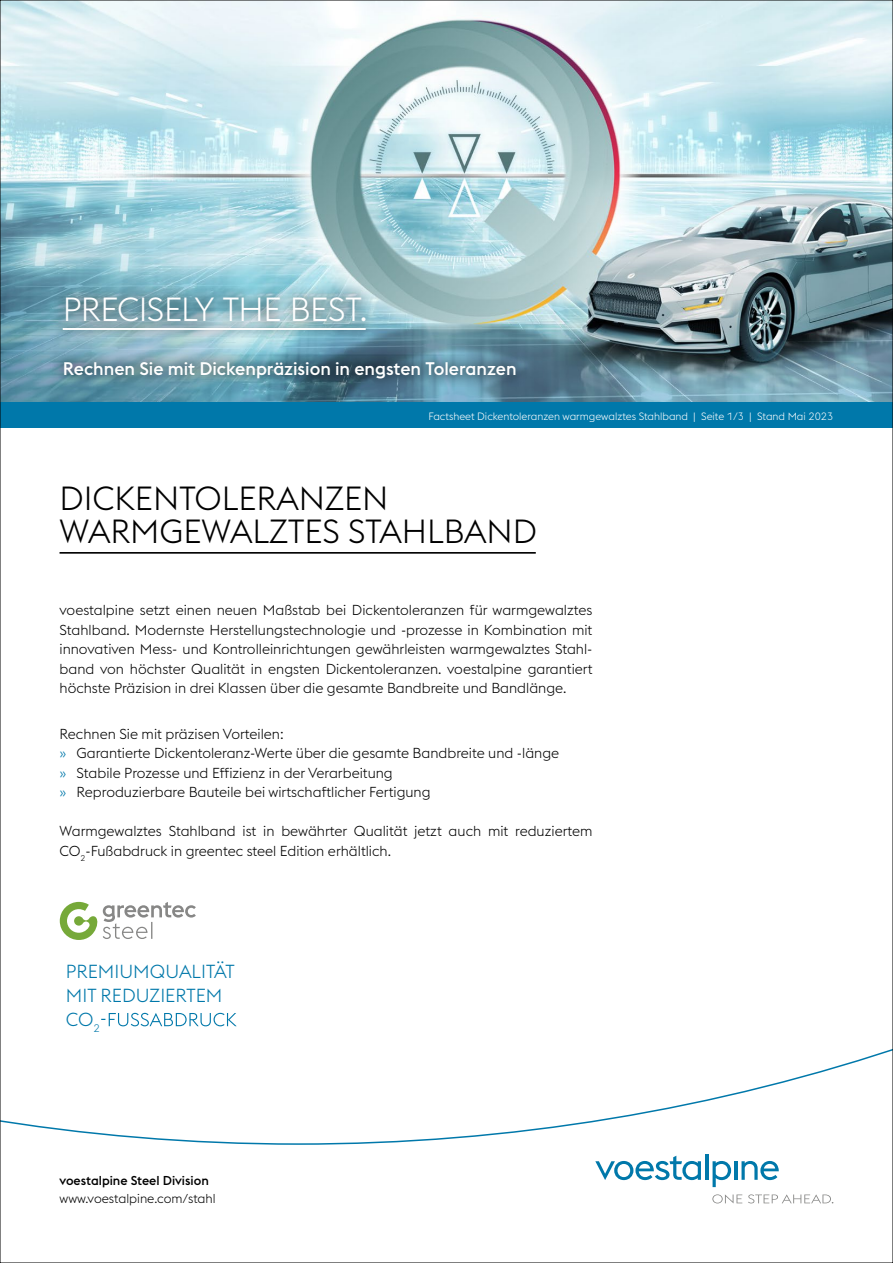
<style>
.page{position:relative;width:893px;height:1263px;background:#fff}
.page>*{position:absolute;margin:0;border:0;box-sizing:border-box;transform-origin:0 0}
.t1{font:300 33px/33px "voestalpine";color:#000}
.t2{font:300 33px "voestalpine";letter-spacing:-.015em;color:#fff}
.t3{font:300 18.6px/24.2px "voestalpine";color:#0078aa}
.t4{font:500 18px "voestalpine";color:#fff}
.t5{font:300 14.25px/19.5px "voestalpine";color:#000}
.t6{font:300 12.75px "voestalpine";color:#000}
.t7{font:500 12.75px "voestalpine";color:#000}
.t8{font:300 10.5px "voestalpine";color:#fff}
.s1{color:#0078aa}
</style>
<div class="page">
<svg style="left:2px;top:1049px;width:889px;height:96px"></svg>
<svg style="left:595px;top:1156px;width:106px;height:24px"></svg>
<hr style="left:705px;top:1154px;width:3px;height:26px;background:#0078aa">
<svg style="left:713px;top:1161px;width:18px;height:26px"></svg>
<hr style="left:734px;top:1161px;width:3px;height:19px;background:#0078aa">
<svg style="left:741px;top:1161px;width:38px;height:19px"></svg>
<svg style="left:712px;top:1194px;width:30px;height:9px"></svg>
<svg style="left:748px;top:1194px;width:85px;height:9px"></svg>
<img style="left:2px;top:2px;width:889px;height:400px">
<div style="left:0;top:402px;width:893px;height:25px;background:#0078aa"></div>
<div style="left:51px;top:283px;width:478px;height:108px;background:#000;opacity:.5"></div>
<div style="left:54px;top:319px;width:320px;height:20px;background:#000;opacity:.4"></div>
<hr style="left:63px;top:328px;width:303px;height:2px;background:#fff">
<hr style="left:60px;top:552px;width:476px;height:2px;background:#000">
<svg style="left:60px;top:902px;width:136px;height:38px"></svg>
<svg style="left:101px;top:1013px;width:136px;height:13px"></svg>
<h1 class="t2" style="left:63px;top:290px;width:306px">PRECISELY THE BEST.</h1>
<p class="t4" style="left:63px;top:357px;width:455px">Rechnen Sie mit Dickenpräzision in engsten Toleranzen</p>
<p class="t8" style="left:428px;top:410px;width:406px">Factsheet Dickentoleranzen warmgewalztes Stahlband | Seite 1/3 | Stand Mai 2023</p>
<h1 class="t1" style="left:60px;top:482px;width:479px">DICKENTOLERANZEN<br>WARMGEWALZTES STAHLBAND</h1>
<p class="t5" style="left:60px;top:601px;width:534px;text-align:justify">voestalpine setzt einen neuen Maßstab bei Dickentoleranzen für warmgewalztes Stahlband. Modernste Herstellungstechnologie und -prozesse in Kombination mit innovativen Mess- und Kontrolleinrichtungen gewährleisten warmgewalztes Stahl&shy;band von höchster Qualität in engsten Dickentoleranzen. voestalpine garantiert höchste Präzision in drei Klassen über die gesamte Bandbreite und Bandlänge.</p>
<p class="t5" style="left:60px;top:724px;width:501px">Rechnen Sie mit präzisen Vorteilen:<br><span class="s1">»</span> Garantierte Dickentoleranz-Werte über die gesamte Bandbreite und -länge <span class="s1">»</span> Stabile Prozesse und Effizienz in der Verarbeitung<br><span class="s1">»</span> Reproduzierbare Bauteile bei wirtschaftlicher Fertigung</p>
<p class="t5" style="left:60px;top:821px;width:534px">Warmgewalztes Stahlband ist in bewährter Qualität jetzt auch mit reduziertem<br>CO<sub>2</sub>-Fußabdruck in greentec steel Edition erhältlich.</p>
<h2 class="t3" style="left:66px;top:959px;width:170px">PREMIUMQUALITÄT<br>MIT REDUZIERTEM<br>CO<sub>2</sub></h2>
<p class="t7" style="left:60px;top:1173px;width:151px">voestalpine Steel Division</p>
<p class="t6" style="left:60px;top:1191px;width:158px">www.voestalpine.com/stahl</p>
</div>
